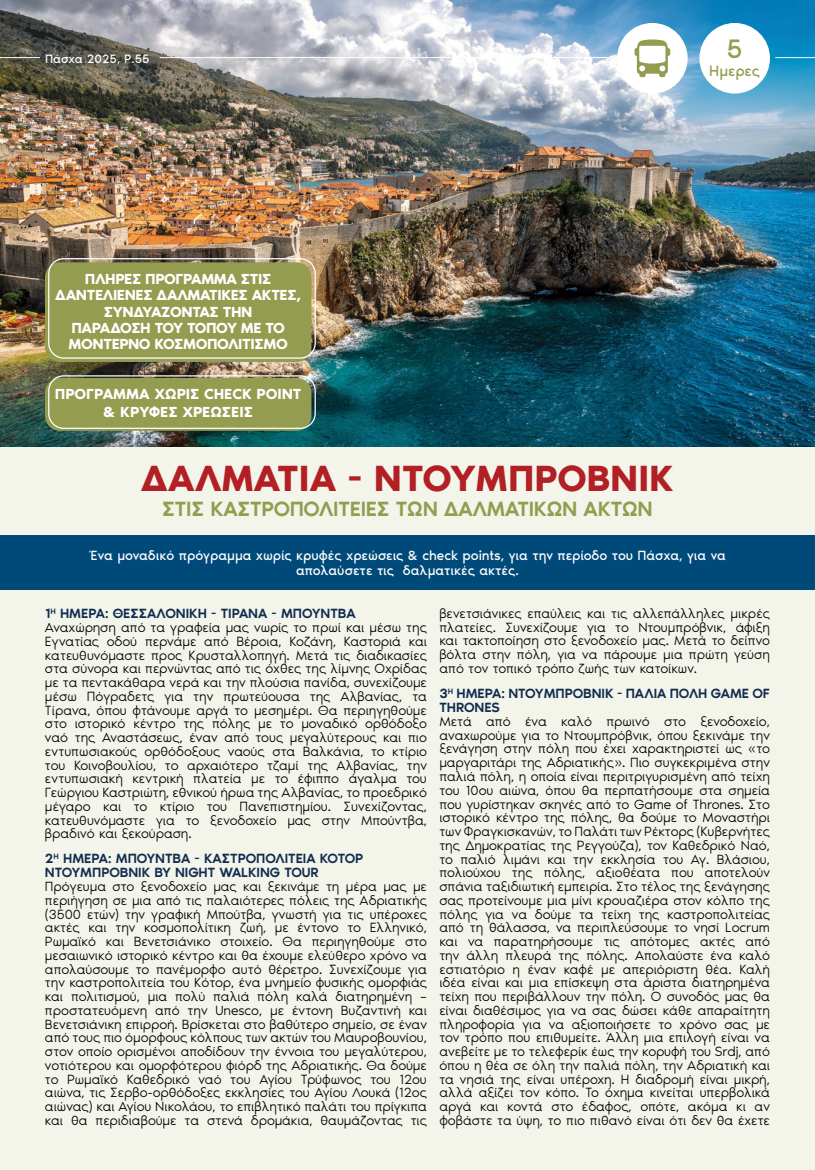
<style>
.page{position:relative;width:815px;height:1170px;background:#fff}
.page>*{position:absolute;margin:0;border:0;box-sizing:border-box;transform-origin:0 0}
.t1{font:600 37.5px "Noir Pro";color:#b21f24}
.t2{font:27.5px "Noir Pro";color:#949c50}
.t3{font:500 21.25px "Noir Pro";letter-spacing:-.01em;color:#949c50}
.t4{font:15.38px "Noir Pro";letter-spacing:-.01em;color:#949c50}
.t5{font:600 15px/16.2px "Noir Pro";letter-spacing:-.025em;color:#fff;text-align:center}
.t6{font:600 15px/18px "Noir Pro";color:#fff;text-align:center}
.t7{font:300 13.75px/13.8px "Noir Pro";letter-spacing:-.01em;color:#000;text-align:justify}
.t8{font:500 13.75px/13.8px "Noir Pro";color:#122c50}
.t9{font:13.75px/15px "Noir Pro";letter-spacing:-.01em;color:#fff;text-align:center}
.t10{font:12.5px "Noir Pro";color:#fff}
.s1{font-weight:500;color:#122c50}
</style>
<div class="page">
<div style="left:0;top:0;width:815px;height:1169px;background:#f3f5eb"></div>
<img style="left:0;top:0;width:815px;height:446px">
<hr style="left:0;top:57px;width:40px;height:1px;background:#fff">
<hr style="left:160px;top:57px;width:448px;height:1px;background:#fff">
<div style="left:699px;top:23px;width:71px;height:71px;background:#fff;border-radius:50%"></div>
<div style="left:617px;top:23px;width:71px;height:71px;background:#fff;border-radius:50%"></div>
<div style="left:0;top:535px;width:815px;height:55px;background:#004a7a"></div>
<svg style="left:634px;top:39px;width:36px;height:38px"></svg>
<hr style="left:775px;top:57px;width:40px;height:1px;background:#fff">
<div style="left:45px;top:378px;width:266px;height:53px;background:#949c50;border-radius:15px"></div>
<div style="left:45px;top:262px;width:266px;height:100px;background:#949c50;border-radius:15px"></div>
<div style="left:48px;top:375px;width:268px;height:54px;border:1px solid #fff;border-radius:15px"></div>
<div style="left:48px;top:258px;width:268px;height:100px;border:1px solid #fff;border-radius:15px"></div>
<p class="t10" style="left:45px;top:49px;width:106px">Πάσχα 2025, P.55</p>
<h2 class="t2" style="left:727px;top:27px;width:18px">5</h2>
<p class="t4" style="left:709px;top:59px;width:52px">Ημερες</p>
<p class="t5" style="left:55px;top:270px;width:247px">ΠΛΗΡΕΣ ΠΡΟΓΡΑΜΜΑ ΣΤΙΣ<br>ΔΑΝΤΕΛΙΕΝΕΣ ΔΑΛΜΑΤΙΚΕΣ ΑΚΤΕΣ,<br>ΣΥΝΔΥΑΖΟΝΤΑΣ ΤΗΝ<br>ΠΑΡΑΔΟΣΗ ΤΟΥ ΤΟΠΟΥ ΜΕ ΤΟ<br>ΜΟΝΤΕΡΝΟ ΚΟΣΜΟΠΟΛΙΤΙΣΜΟ</p>
<p class="t6" style="left:55px;top:384px;width:248px">ΠΡΟΓΡΑΜΜΑ ΧΩΡΊΣ CHECK POINT &amp; ΚΡΥΦΈΣ ΧΡΕΏΣΕΙΣ</p>
<h1 class="t1" style="left:141px;top:449px;width:534px">ΔΑΛΜΑΤΙΑ - ΝΤΟΥΜΠΡΟΒΝΙΚ</h1>
<h3 class="t3" style="left:162px;top:491px;width:492px">ΣΤΙΣ ΚΑΣΤΡΟΠΟΛΙΤΕΙΕΣ ΤΩΝ ΔΑΛΜΑΤΙΚΩΝ ΑΚΤΩΝ</h3>
<p class="t9" style="left:89px;top:547px;width:639px">Ένα μοναδικό πρόγραμμα χωρίς κρυφές χρεώσεις &amp; check points, για την περίοδο του Πάσχα, για να απολαύσετε τις δαλματικές ακτές.</p>
<p class="t7" style="left:439px;top:605px;width:332px">βενετσιάνικες επαύλεις και τις αλλεπάλληλες μικρές πλατείες. Συνεχίζουμε για το Ντουμπρόβνικ, άφιξη και τακτοποίηση στο ξενοδοχείο μας. Μετά το δείπνο βόλτα στην πόλη, για να πάρουμε μια πρώτη γεύση από τον τοπικό τρόπο ζωής των κατοίκων.</p>
<p class="t8" style="left:439px;top:686px;width:332px">3<sup>Η</sup> ΗΜΕΡΑ: ΝΤΟΥΜΠΡΟΒΝΙΚ - ΠΑΛΙΑ ΠΟΛΗ GAME OF<br>THRONES</p>
<p class="t7" style="left:439px;top:713px;width:332px">Μετά από ένα καλό πρωινό στο ξενοδοχείο, αναχωρούμε για το Ντουμπρόβνικ, όπου ξεκινάμε την ξενάγηση στην πόλη που έχει χαρακτηριστεί ως «το μαργαριτάρι της Αδριατικής». Πιο συγκεκριμένα στην παλιά πόλη, η οποία είναι περιτριγυρισμένη από τείχη του 10ου αιώνα, όπου θα περπατήσουμε στα σημεία που γυρίστηκαν σκηνές από το Game of Thrones. Στο ιστορικό κέντρο της πόλης, θα δούμε το Μοναστήρι των Φραγκισκανών, το Παλάτι των Ρέκτορς (Κυβερνήτες της Δημοκρατίας της Ρεγγούζα), τον Καθεδρικό Ναό, το παλιό λιμάνι και την εκκλησία του Αγ. Βλάσιου, πολιούχου της πόλης, αξιοθέατα που αποτελούν σπάνια ταξιδιωτική εμπειρία. Στο τέλος της ξενάγησης σας προτείνουμε μια μίνι κρουαζιέρα στον κόλπο της πόλης για να δούμε τα τείχη της καστροπολιτείας από τη θάλασσα, να περιπλεύσουμε το νησί Locrum και να παρατηρήσουμε τις απότομες ακτές από την άλλη πλευρά της πόλης. Απολαύστε ένα καλό εστιατόριο η έναν καφέ με απεριόριστη θέα. Καλή ιδέα είναι και μια επίσκεψη στα άριστα διατηρημένα τείχη που περιβάλλουν την πόλη. Ο συνοδός μας θα είναι διαθέσιμος για να σας δώσει κάθε απαραίτητη πληροφορία για να αξιοποιήσετε το χρόνο σας με τον τρόπο που επιθυμείτε. Άλλη μια επιλογή είναι να ανεβείτε με το τελεφερίκ έως την κορυφή του Srdj, από όπου η θέα σε όλη την παλιά πόλη, την Αδριατική και τα νησιά της είναι υπέροχη. Η διαδρομή είναι μικρή, αλλά αξίζει τον κόπο. Το όχημα κινείται υπερβολικά αργά και κοντά στο έδαφος, οπότε, ακόμα κι αν φοβάστε τα ύψη, το πιο πιθανό είναι ότι δεν θα έχετε</p>
<p class="t7" style="left:45px;top:606px;width:384px;text-align:left"><span class="s1">1</span><sup>Η</sup> <span class="s1">ΗΜΕΡΑ: ΘΕΣΣΑΛΟΝΙΚΗ - ΤΙΡΑΝΑ - ΜΠΟΥΝΤΒΑ </span>Αναχώρηση από τα γραφεία μας νωρίς το πρωί και μέσω της Εγνατίας οδού περνάμε από Βέροια, Κοζάνη, Καστοριά και κατευθυνόμαστε προς Κρυσταλλοπηγή. Μετά τις διαδικασίες στα σύνορα και περνώντας από τις όχθες της λίμνης Οχρίδας με τα πεντακάθαρα νερά και την πλούσια πανίδα, συνεχίζουμε μέσω Πόγραδετς για την πρωτεύουσα της Αλβανίας, τα Τίρανα, όπου φτάνουμε αργά το μεσημέρι. Θα περιηγηθούμε στο ιστορικό κέντρο της πόλης με το μοναδικό ορθόδοξο ναό της Αναστάσεως, έναν από τους μεγαλύτερους και πιο εντυπωσιακούς ορθόδοξους ναούς στα Βαλκάνια, το κτίριο του Κοινοβουλίου, το αρχαιότερο τζαμί της Αλβανίας, την εντυπωσιακή κεντρική πλατεία με το έφιππο άγαλμα του Γεώργιου Καστριώτη, εθνικού ήρωα της Αλβανίας, το προεδρικό μέγαρο και το κτίριο του Πανεπιστημίου. Συνεχίζοντας, κατευθυνόμαστε για το ξενοδοχείο μας στην Μπούντβα, βραδινό και ξεκούραση.</p>
<p class="t8" style="left:45px;top:850px;width:320px">2<sup>Η</sup> ΗΜΕΡΑ: ΜΠΟΥΝΤΒΑ - ΚΑΣΤΡΟΠΟΛΙΤΕΙΑ ΚΟΤΟΡ<br>ΝΤΟΥΜΠΡΟΒΝΙΚ BY NIGHT WALKING TOUR</p>
<p class="t7" style="left:45px;top:878px;width:384px">Πρόγευμα στο ξενοδοχείο μας και ξεκινάμε τη μέρα μας με περιήγηση σε μια από τις παλαιότερες πόλεις της Αδριατικής (3500 ετών) την γραφική Μπούτβα, γνωστή για τις υπέροχες ακτές και την κοσμοπολίτικη ζωή, με έντονο το Ελληνικό, Ρωμαϊκό και Βενετσιάνικο στοιχείο. Θα περιηγηθούμε στο μεσαιωνικό ιστορικό κέντρο και θα έχουμε ελεύθερο χρόνο να απολαύσουμε το πανέμορφο αυτό θέρετρο. Συνεχίζουμε για την καστροπολιτεία του Κότορ, ένα μνημείο φυσικής ομορφιάς και πολιτισμού, μια πολύ παλιά πόλη καλά διατηρημένη – προστατευόμενη από την Unesco, με έντονη Βυζαντινή και Βενετσιάνικη επιρροή. Βρίσκεται στο βαθύτερο σημείο, σε έναν από τους πιο όμορφους κόλπους των ακτών του Μαυροβουνίου, στον οποίο ορισμένοι αποδίδουν την έννοια του μεγαλύτερου, νοτιότερου και ομορφότερου φιόρδ της Αδριατικής. Θα δούμε το Ρωμαϊκό Καθεδρικό ναό του Αγίου Τρύφωνος του 12ου αιώνα, τις Σερβο-ορθόδοξες εκκλησίες του Αγίου Λουκά (12ος αιώνας) και Αγίου Νικολάου, το επιβλητικό παλάτι του πρίγκιπα και θα περιδιαβούμε τα στενά δρομάκια, θαυμάζοντας τις</p>
</div>
